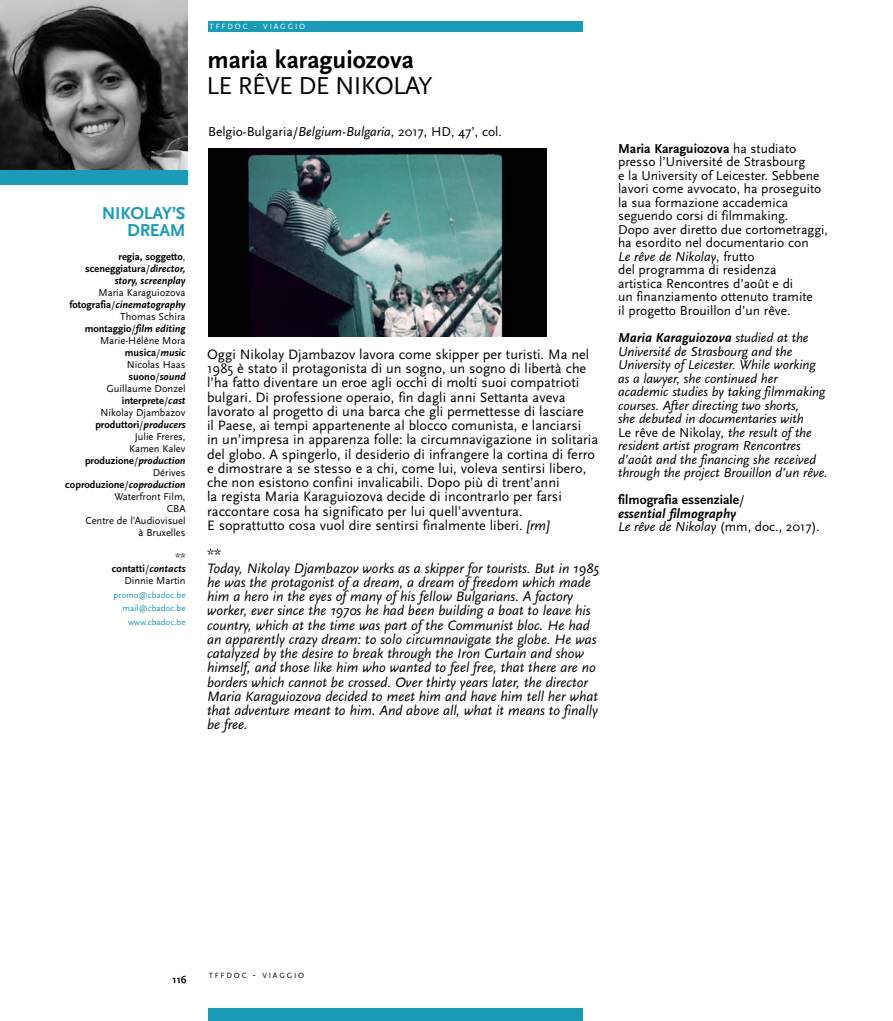
<style>
.page{position:relative;width:893px;height:1021px;background:#fff}
.page>*{position:absolute;margin:0;border:0;box-sizing:border-box;transform-origin:0 0}
.t1{font:700 25.5px "Scala Sans";color:#000}
.t2{font:25.5px "Scala Sans";letter-spacing:-.03em;color:#000}
.t3{font:700 18px/17.2px "Scala Sans";letter-spacing:-.015em;color:#1a9cb7;text-align:right}
.t4{font:14.25px/14.2px "Scala Sans";color:#000}
.t5{font:italic 14.25px/14.2px "Scala Sans";color:#000}
.t6{font:13.5px/13.5px "Scala Sans";color:#000}
.t7{font:italic 13.5px/13.5px "Scala Sans";color:#000}
.t8{font:700 13.5px/13.5px "Scala Sans";color:#000}
.t9{font:10.5px/12px "Scala Sans";color:#000;text-align:right}
.t10{font:700 10.5px/12px "Scala Sans";color:#000;text-align:right}
.t11{font:9px/13.5px "Scala Sans";color:#1a9cb7;text-align:right}
.t12{font:7.8px "Scala Sans";letter-spacing:.23em;color:#000}
.t13{font:7.8px "Scala Sans";letter-spacing:.23em;color:#fff}
.s1{font-weight:400}
.s2{font-style:italic}
.s3{font-weight:700}
.s4{font-weight:700;font-style:italic}
.s5{font-size:10.5px}
.s6{font-style:normal}
.s7{font-weight:400;font-style:italic}
</style>
<div class="page">
<img style="left:208px;top:148px;width:338px;height:189px">
<img style="left:0;top:0;width:187px;height:171px">
<div style="left:0;top:171px;width:187px;height:14px;background:#1a9cb7"></div>
<div style="left:208px;top:21px;width:375px;height:11px;background:#1a9cb7"></div>
<div style="left:208px;top:1008px;width:375px;height:12px;background:#1a9cb7"></div>
<p class="t3" style="left:102px;top:206px;width:85px">NIKOLAY’S<br>DREAM</p>
<p class="t10" style="left:85px;top:251px;width:102px">regia, soggetto<span class="s1">, </span>sceneggiatura<span class="s1">/</span><span class="s2">director, story, screenplay</span></p>
<p class="t9" style="left:65px;top:287px;width:122px">Maria Karaguiozova <span class="s3">fotografia</span>/<span class="s4">cinematography<br></span>Thomas Schira <span class="s3">montaggio</span>/<span class="s4">film editing<br></span>Marie-Hélène Mora <span class="s3">musica</span>/<span class="s4">music<br></span>Nicolas Haas<br><span class="s3">suono</span>/<span class="s4">sound<br></span>Guillaume Donzel <span class="s3">interprete</span>/<span class="s4">cast<br></span>Nikolay Djambazov <span class="s3">produttori</span>/<span class="s4">producers<br></span>Julie Freres,<br>Kamen Kalev <span class="s3">produzione</span>/<span class="s4">production<br></span>Dérives <span class="s3">coproduzione</span>/<span class="s4">coproduction<br></span>Waterfront Film,<br>CBA<br>Centre de l’Audiovisuel<br>à Bruxelles</p>
<p class="t9" style="left:112px;top:551px;width:75px">** <span class="s3">contatti</span>/<span class="s4">contacts<br></span>Dinnie Martin</p>
<p class="t11" style="left:114px;top:588px;width:74px">promo@cbadoc.be mail@cbadoc.be www.cbadoc.be</p>
<p class="t13" style="left:210px;top:23px;width:97px">TFFDOC <span class="s5">-</span> VIAGGIO</p>
<h1 class="t1" style="left:207px;top:49px;width:208px">maria karaguiozova</h1>
<h1 class="t2" style="left:207px;top:75px;width:227px">LE RÊVE DE NIKOLAY</h1>
<p class="t6" style="left:208px;top:126px;width:295px">Belgio-Bulgaria/<span class="s2">Belgium-Bulgaria</span>, 2017, HD, 47’, col.</p>
<p class="t4" style="left:207px;top:348px;width:393px">Oggi Nikolay Djambazov lavora come skipper per turisti. Ma nel 1985 è stato il protagonista di un sogno, un sogno di libertà che l’ha fatto diventare un eroe agli occhi di molti suoi compatrioti bulgari. Di professione operaio, fin dagli anni Settanta aveva lavorato al progetto di una barca che gli permettesse di lasciare<br>il Paese, ai tempi appartenente al blocco comunista, e lanciarsi<br>in un’impresa in apparenza folle: la circumnavigazione in solitaria del globo. A spingerlo, il desiderio di infrangere la cortina di ferro e dimostrare a se stesso e a chi, come lui, voleva sentirsi libero, che non esistono confini invalicabili. Dopo più di trent’anni<br>la regista Maria Karaguiozova decide di incontrarlo per farsi raccontare cosa ha significato per lui quell’avventura.<br>E soprattutto cosa vuol dire sentirsi finalmente liberi. <span class="s2">[rm]</span></p>
<p class="t4" style="left:207px;top:548px;width:16px">**</p>
<p class="t5" style="left:207px;top:562px;width:393px">Today, Nikolay Djambazov works as a skipper for tourists. But in 1985 he was the protagonist of a dream, a dream of freedom which made him a hero in the eyes of many of his fellow Bulgarians. A factory worker, ever since the 1970s he had been building a boat to leave his country, which at the time was part of the Communist bloc. He had an apparently crazy dream: to solo circumnavigate the globe. He was catalyzed by the desire to break through the Iron Curtain and show himself, and those like him who wanted to feel free, that there are no borders which cannot be crossed. Over thirty years later, the director Maria Karaguiozova decided to meet him and have him tell her what that adventure meant to him. And above all, what it means to finally be free.</p>
<p class="t6" style="left:618px;top:143px;width:211px"><span class="s3">Maria Karaguiozova</span> ha studiato presso l’Université de Strasbourg<br>e la University of Leicester. Sebbene lavori come avvocato, ha proseguito la sua formazione accademica seguendo corsi di filmmaking.<br>Dopo aver diretto due cortometraggi, ha esordito nel documentario con<br><span class="s2">Le rêve de Nikolay</span>, frutto<br>del programma di residenza<br>artistica Rencontres d’août e di<br>un finanziamento ottenuto tramite<br>il progetto Brouillon d’un rêve.</p>
<p class="t7" style="left:618px;top:332px;width:211px"><span class="s3">Maria Karaguiozova</span> studied at the Université de Strasbourg and the University of Leicester. While working as a lawyer, she continued her academic studies by taking filmmaking courses. After directing two shorts,<br>she debuted in documentaries with<br><span class="s6">Le rêve de Nikolay</span>, the result of the resident artist program Rencontres d’août and the financing she received through the project Brouillon d’un rêve.</p>
<p class="t8" style="left:618px;top:494px;width:203px">filmografia essenziale<span class="s1">/<br></span><span class="s2">essential filmography<br></span><span class="s7">Le rêve de Nikolay</span> <span class="s1">(mm, doc., 2017).</span></p>
<p class="t10" style="left:173px;top:973px;width:15px">116</p>
<p class="t12" style="left:209px;top:972px;width:97px">TFFDOC <span class="s5">-</span> VIAGGIO</p>
</div>
